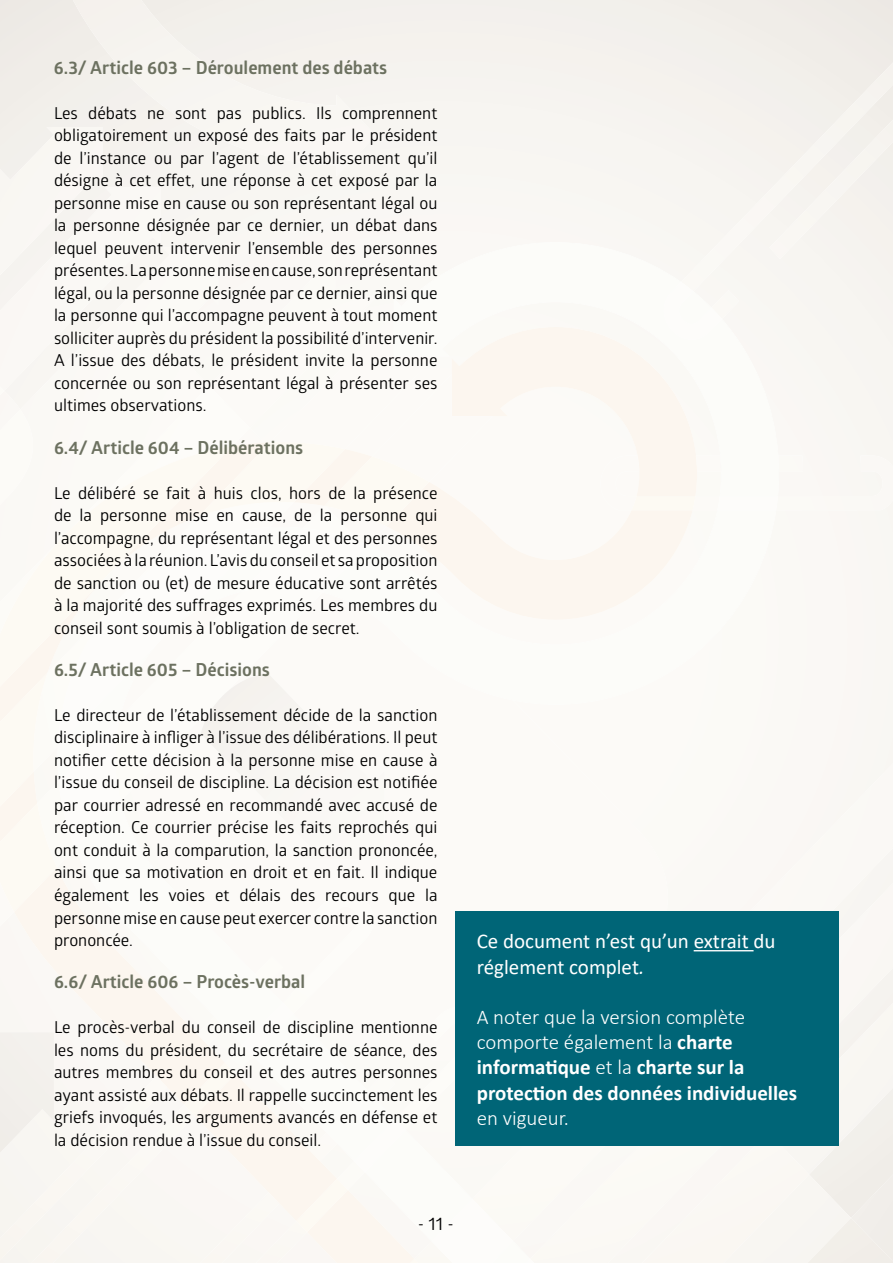
<style>
.page{position:relative;width:893px;height:1263px;background:#fff}
.page>*{position:absolute;margin:0;border:0;box-sizing:border-box;transform-origin:0 0}
.t1{font:700 21px/25.2px "Calibri";color:#fff}
.t2{font:21px/25.2px "Calibri";color:#fff}
.t3{font:300 21px "Calibri";color:#fff}
.t4{font:700 18px "Glober";color:#6c7160}
.t5{font:18px "Glober";color:#000}
.t6{font:16.5px/22.5px "Glober";color:#000;text-align:justify}
.s1{font-style:italic}
.s2{font-weight:300}
</style>
<div class="page">
<div style="left:0;top:0;width:851px;height:557px;background:#f7f5f2"></div>
<div style="left:56px;top:0;width:320px;height:176px;background:#f5f3ef"></div>
<div style="left:57px;top:242px;width:722px;height:315px;background:#fbfaf6"></div>
<div style="left:33px;top:327px;width:664px;height:293px;background:#fcf9f5"></div>
<div style="left:652px;top:557px;width:241px;height:120px;background:#fbf9f6"></div>
<div style="left:814px;top:677px;width:79px;height:120px;background:#faf7f4"></div>
<div style="left:784px;top:797px;width:109px;height:56px;background:#faf8f5"></div>
<div style="left:209px;top:254px;width:284px;height:120px;background:#fbfaf6"></div>
<svg style="left:0;top:374px;width:493px;height:479px"></svg>
<svg style="left:212px;top:673px;width:55px;height:36px"></svg>
<div style="left:600px;top:456px;width:293px;height:54px;background:#fcfaf5"></div>
<div style="left:0;top:853px;width:893px;height:410px;background:#fbf9f5"></div>
<div style="left:0;top:180px;width:33px;height:531px;background:#faf8f4"></div>
<div style="left:681px;top:0;width:212px;height:319px;background:#f5f2ee"></div>
<svg style="left:664px;top:282px;width:58px;height:58px"></svg>
<div style="left:455px;top:911px;width:384px;height:235px;background:#006577"></div>
<hr style="left:694px;top:950px;width:60px;height:1px;background:#fff">
<p class="t4" style="left:54px;top:55px;width:335px">6.3/ Article 603 – Déroulement des débats</p>
<p class="t6" style="left:54px;top:101px;width:385px">Les débats ne sont pas publics. Ils comprennent obligatoirement un exposé des faits par le président de l’instance ou par l’agent de l’établissement qu’il désigne à cet effet, une réponse à cet exposé par la personne mise en cause ou son représentant légal ou la personne désignée par ce dernier, un débat dans lequel peuvent intervenir l’ensemble des personnes présentes. La personne mise en cause, son représentant légal, ou la personne désignée par ce dernier, ainsi que la personne qui l’accompagne peuvent à tout moment solliciter auprès du président la possibilité d’intervenir.<br>A l’issue des débats, le président invite la personne concernée ou son représentant légal à présenter ses ultimes observations.</p>
<p class="t4" style="left:54px;top:435px;width:251px">6.4/ Article 604 – Délibérations</p>
<p class="t6" style="left:54px;top:481px;width:385px">Le délibéré se fait à huis clos, hors de la présence de la personne mise en cause, de la personne qui l’accompagne, du représentant légal et des personnes associées à la réunion. L’avis du conseil et sa proposition de sanction ou (et) de mesure éducative sont arrêtés à la majorité des suffrages exprimés. Les membres du conseil sont soumis à l’obligation de secret.</p>
<p class="t4" style="left:54px;top:657px;width:217px">6.5/ Article 605 – Décisions</p>
<p class="t6" style="left:54px;top:703px;width:385px">Le directeur de l’établissement décide de la sanction disciplinaire à infliger à l’issue des délibérations. Il peut notifier cette décision à la personne mise en cause à l’issue du conseil de discipline. La décision est notifiée par courrier adressé en recommandé avec accusé de réception. Ce courrier précise les faits reprochés qui ont conduit à la comparution, la sanction prononcée, ainsi que sa motivation en droit et en fait. Il indique également les voies et délais des recours que la personne mise en cause peut exercer contre la sanction prononcée.</p>
<p class="t4" style="left:54px;top:969px;width:253px">6.6/ Article 606 – Procès-verbal</p>
<p class="t6" style="left:54px;top:1015px;width:385px">Le procès-verbal du conseil de discipline mentionne les noms du président, du secrétaire de séance, des autres membres du conseil et des autres personnes ayant assisté aux débats. Il rappelle succinctement les griefs invoqués, les arguments avancés en défense et la décision rendue à l’issue du conseil.</p>
<p class="t2" style="left:477px;top:928px;width:300px">Ce document n’est qu’un extrait du réglement complet<span class="s1">.</span></p>
<p class="t1" style="left:477px;top:1004px;width:322px"><span class="s2">A noter que la version complète comporte également la</span> charte informatique <span class="s2">et la</span> charte sur la protection des données individuelles</p>
<p class="t3" style="left:477px;top:1105px;width:94px">en vigueur.</p>
<p class="t5" style="left:418px;top:1211px;width:37px">- 11 -</p>
</div>
